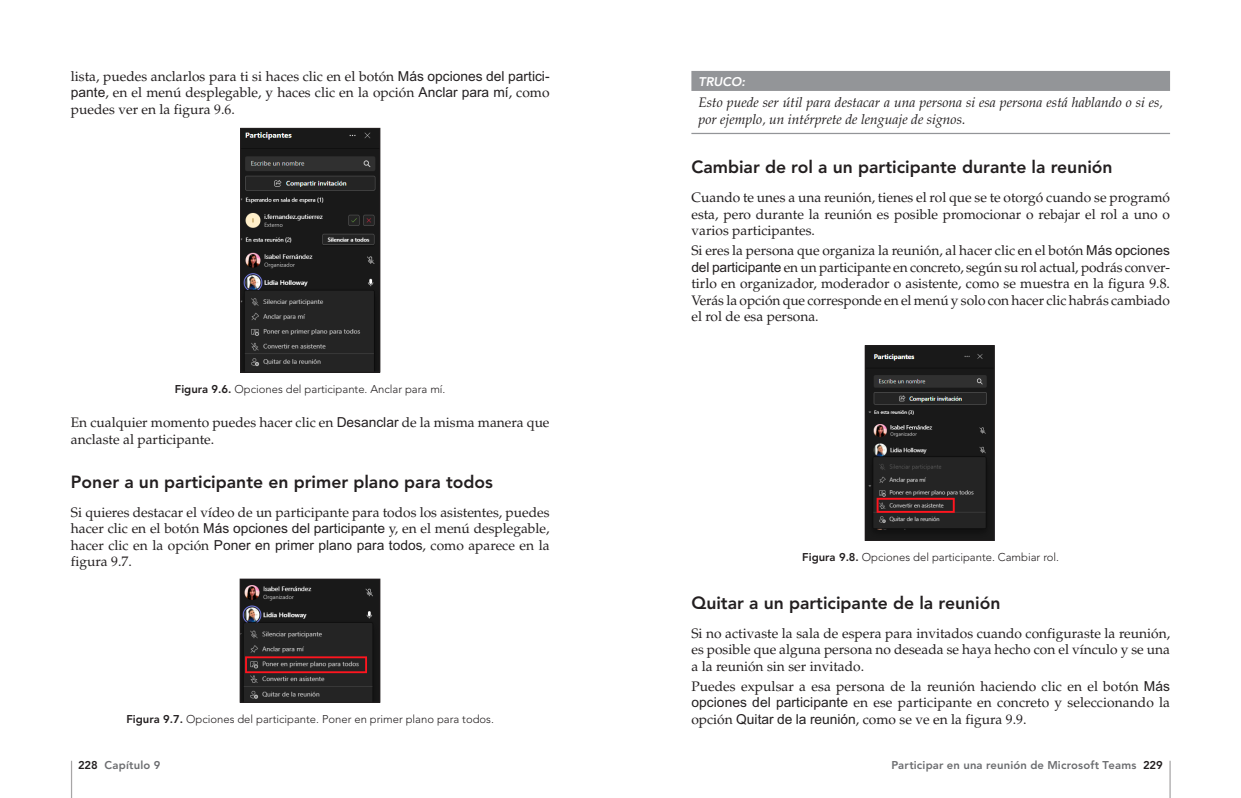
<style>
.page{position:relative;width:1241px;height:798px;background:#fff}
.page>*{position:absolute;margin:0;border:0;box-sizing:border-box;transform-origin:0 0}
.Nivel_2{font:800 17.5px "Avenir LT Std";color:#231f20}
.Cuerpo_texto{font:13.75px/16.5px "Palatino LT Std";color:#231f20;text-align:justify}
.Nota{font:italic 13.75px/16.5px "Palatino LT Std";color:#231f20}
.Nota_Titulo{font:italic 800 12.5px "Avenir LT Std";color:#fff}
.Pie_figura{font:300 11.25px "Avenir LT Std";color:#231f20}
.t1{font:800 11.25px "Avenir LT Std";letter-spacing:.015em;color:#6c6d70}
.s1{font-family:"Arial MT Std"}
.s2{font-weight:800}
.s3{color:#231f20}
</style>
<div class="page">
<hr style="left:71px;top:760px;width:1px;height:37px;background:#231f20">
<hr style="left:1169px;top:760px;width:1px;height:37px;background:#231f20">
<img style="left:242px;top:130px;width:136px;height:240px">
<div style="left:240px;top:128px;width:140px;height:244px;border:1px solid #231f20"></div>
<img style="left:242px;top:580px;width:136px;height:120px">
<div style="left:240px;top:578px;width:140px;height:124px;border:1px solid #231f20"></div>
<div style="left:691px;top:71px;width:478px;height:20px;background:#939598"></div>
<hr style="left:691px;top:133px;width:478px;height:1px;background:#939598">
<img style="left:866px;top:347px;width:126px;height:191px">
<div style="left:864px;top:345px;width:130px;height:195px;border:1px solid #231f20"></div>
<p class="Cuerpo_texto" style="left:71px;top:68px;width:480px">lista, puedes anclarlos para ti si haces clic en el botón <span class="s1">Más opciones del partici&shy;pante</span>, en el menú desplegable, y haces clic en la opción <span class="s1">Anclar para mí</span>, como puedes ver en la figura 9.6.</p>
<p class="Pie_figura" style="left:175px;top:382px;width:272px"><span class="s2">Figura 9.6.</span> Opciones del participante. Anclar para mí.</p>
<p class="Cuerpo_texto" style="left:71px;top:414px;width:480px">En cualquier momento puedes hacer clic en <span class="s1">Desanclar</span> de la misma manera que anclaste al participante.</p>
<p class="Nivel_2" style="left:71px;top:471px;width:423px">Poner a un participante en primer plano para todos</p>
<p class="Cuerpo_texto" style="left:71px;top:504px;width:480px">Si quieres destacar el vídeo de un participante para todos los asistentes, puedes hacer clic en el botón <span class="s1">Más opciones del participante</span> y, en el menú desplegable, hacer clic en la opción <span class="s1">Poner en primer plano para todos</span>, como aparece en la figura 9.7.</p>
<p class="Pie_figura" style="left:126px;top:712px;width:369px"><span class="s2">Figura 9.7.</span> Opciones del participante. Poner en primer plano para todos.</p>
<p class="Nota_Titulo" style="left:698px;top:74px;width:48px">TRUCO:</p>
<p class="Nota" style="left:698px;top:95px;width:466px">Esto puede ser útil para destacar a una persona si esa persona está hablando o si es, por ejemplo, un intérprete de lenguaje de signos.</p>
<p class="Nivel_2" style="left:691px;top:157px;width:423px">Cambiar de rol a un participante durante la reunión</p>
<p class="Cuerpo_texto" style="left:691px;top:189px;width:480px">Cuando te unes a una reunión, tienes el rol que se te otorgó cuando se programó esta, pero durante la reunión es posible promocionar o rebajar el rol a uno o varios participantes.</p>
<p class="Cuerpo_texto" style="left:691px;top:242px;width:480px">Si eres la persona que organiza la reunión, al hacer clic en el botón <span class="s1">Más opciones del participante</span> en un participante en concreto, según su rol actual, podrás conver&shy;tirlo en organizador, moderador o asistente, como se muestra en la figura 9.8.<br>Verás la opción que corresponde en el menú y solo con hacer clic habrás cambiado el rol de esa persona.</p>
<p class="Pie_figura" style="left:802px;top:550px;width:258px"><span class="s2">Figura 9.8.</span> Opciones del participante. Cambiar rol.</p>
<p class="Nivel_2" style="left:691px;top:592px;width:310px">Quitar a un participante de la reunión</p>
<p class="Cuerpo_texto" style="left:691px;top:625px;width:480px">Si no activaste la sala de espera para invitados cuando configuraste la reunión, es posible que alguna persona no deseada se haya hecho con el vínculo y se una a la reunión sin ser invitado.</p>
<p class="Cuerpo_texto" style="left:691px;top:678px;width:480px">Puedes expulsar a esa persona de la reunión haciendo clic en el botón <span class="s1">Más opciones del participante</span> en ese participante en concreto y seleccionando la opción <span class="s1">Quitar de la reunión</span>, como se ve en la figura 9.9.</p>
<p class="t1" style="left:78px;top:758px;width:84px"><span class="s3">228</span> Capítulo 9</p>
<p class="t1" style="left:891px;top:758px;width:273px">Participar en una reunión de Microsoft Teams <span class="s3">229</span></p>
</div>
